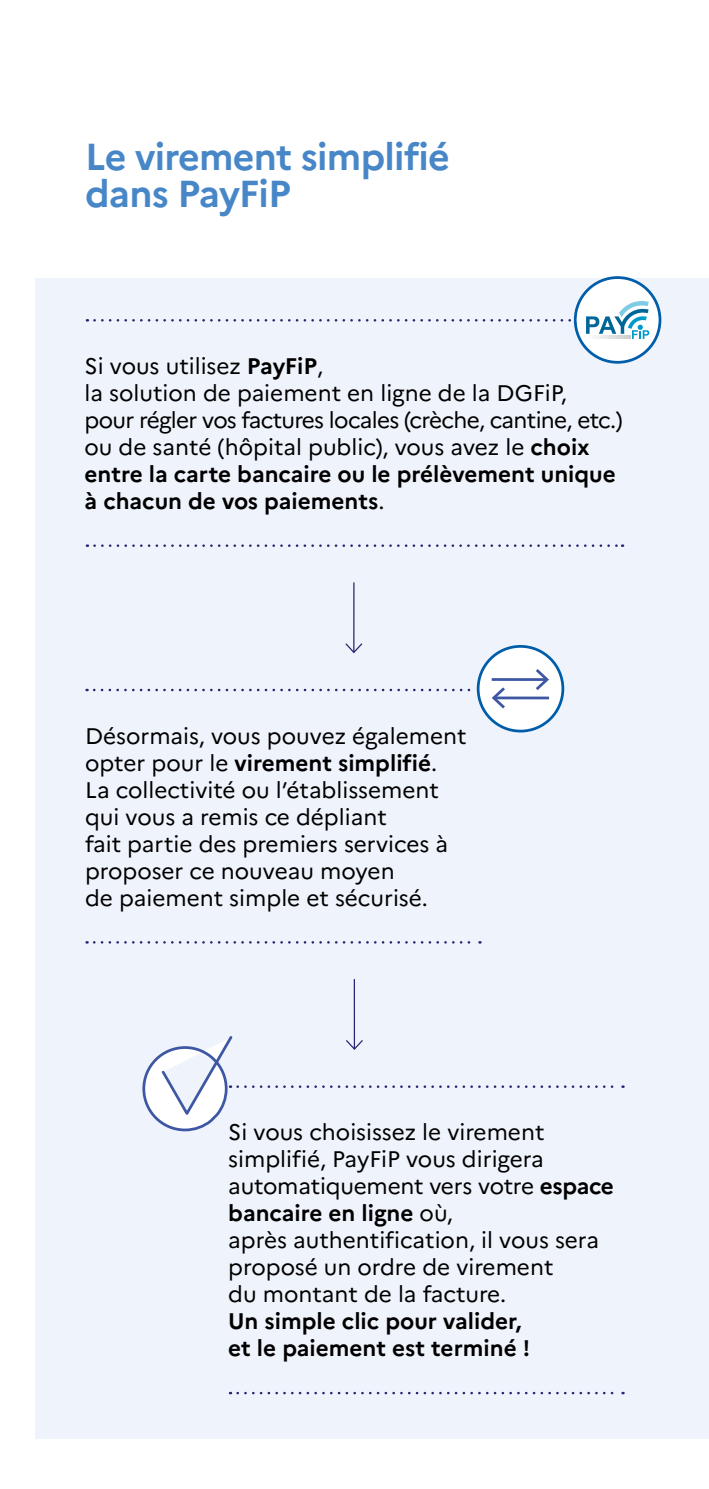
<style>
.page{position:relative;width:709px;height:1489px;background:#fff}
.page>*{position:absolute;margin:0;border:0;box-sizing:border-box;transform-origin:0 0}
.t1{font:700 37.5px/37.5px "Marianne";letter-spacing:-.02em;color:#4887c7}
.t2{font:22.5px/27px "Marianne";color:#000}
.t3{font:700 22.5px/27px "Marianne";color:#000}
.s1{font-weight:700}
</style>
<div class="page">
<div style="left:35px;top:278px;width:674px;height:1161px;background:#eff3fb"></div>
<svg style="left:94px;top:544px;width:529px;height:3px"></svg>
<hr style="left:353px;top:582px;width:1px;height:70px;background:#272571">
<svg style="left:345px;top:642px;width:18px;height:12px"></svg>
<hr style="left:354px;top:979px;width:1px;height:69px;background:#272571">
<svg style="left:94px;top:688px;width:383px;height:3px"></svg>
<svg style="left:94px;top:941px;width:386px;height:2px"></svg>
<svg style="left:237px;top:1391px;width:386px;height:3px"></svg>
<svg style="left:142px;top:1033px;width:481px;height:99px"></svg>
<div style="left:575px;top:277px;width:85px;height:85px;background:#fff;border-radius:50%"></div>
<div style="left:574px;top:276px;width:87px;height:87px;border:3px solid #005da9;border-radius:50%"></div>
<svg style="left:94px;top:299px;width:555px;height:40px"></svg>
<div style="left:478px;top:646px;width:85px;height:85px;background:#fff;border-radius:50%"></div>
<div style="left:477px;top:645px;width:87px;height:87px;border:3px solid #005da9;border-radius:50%"></div>
<hr style="left:491px;top:678px;width:56px;height:3px;background:#3e57a3">
<svg style="left:533px;top:669px;width:16px;height:21px"></svg>
<hr style="left:494px;top:696px;width:55px;height:3px;background:#3e57a3">
<svg style="left:492px;top:687px;width:16px;height:22px"></svg>
<h1 class="t1" style="left:85px;top:135px;width:366px">Le virement simplifié dans PayFiP</h1>
<p class="t2" style="left:85px;top:350px;width:539px">Si vous utilisez <span class="s1">PayFiP</span>,<br>la solution de paiement en ligne de la DGFiP,<br>pour régler vos factures locales (crèche, cantine, etc.) ou de santé (hôpital public), vous avez le <span class="s1">choix entre la carte bancaire ou le prélèvement unique à chacun de vos paiements</span>.</p>
<p class="t2" style="left:85px;top:720px;width:383px">Désormais, vous pouvez également opter pour le <span class="s1">virement simplifié</span>.<br>La collectivité ou l’établissement qui vous a remis ce dépliant<br>fait partie des premiers services à proposer ce nouveau moyen<br>de paiement simple et sécurisé.</p>
<p class="t2" style="left:228px;top:1116px;width:387px">Si vous choisissez le virement simplifié, PayFiP vous dirigera automatiquement vers votre <span class="s1">espace bancaire en ligne</span> où,<br>après authentification, il vous sera proposé un ordre de virement<br>du montant de la facture.</p>
<p class="t3" style="left:228px;top:1305px;width:303px">Un simple clic pour valider, et le paiement est terminé !</p>
</div>
